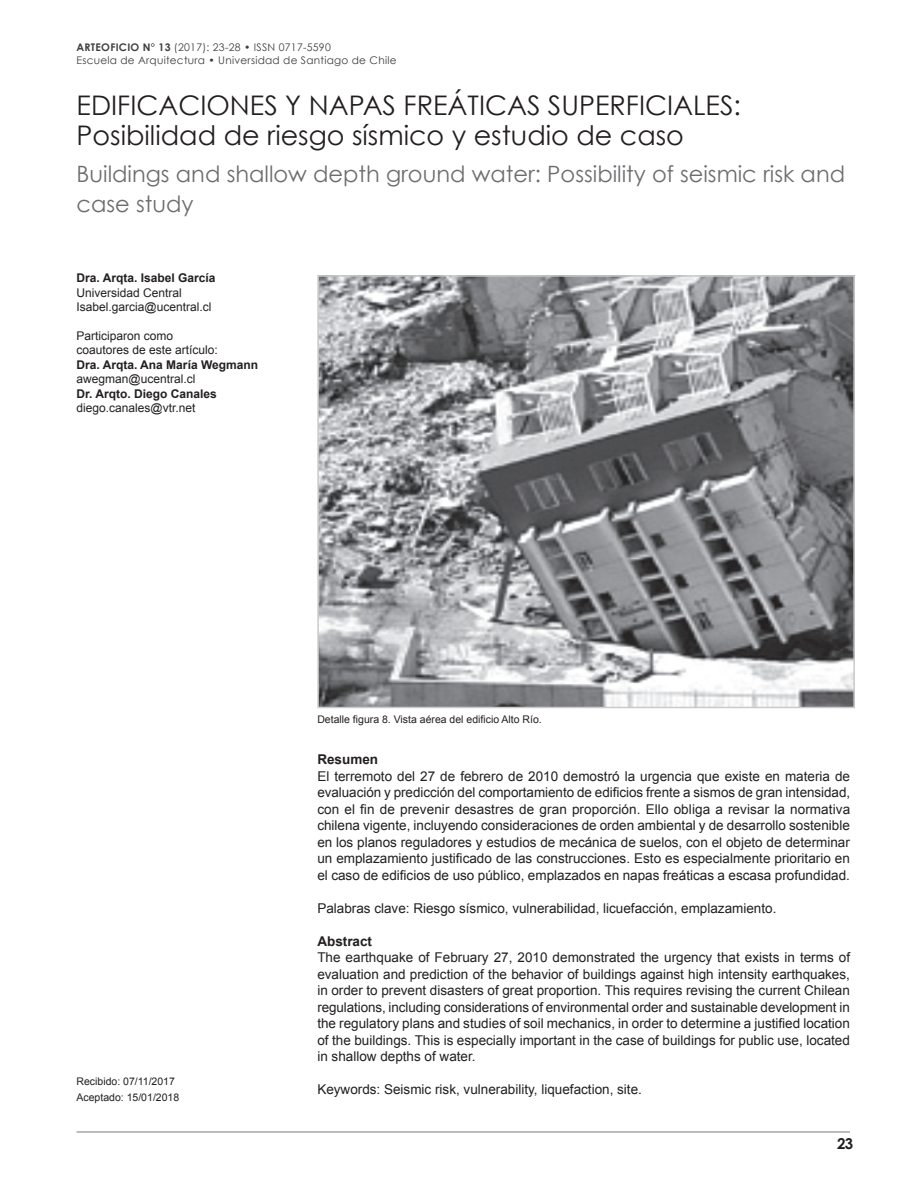
<style>
.page{position:relative;width:918px;height:1188px;background:#fff}
.page>*{position:absolute;margin:0;border:0;box-sizing:border-box;transform-origin:0 0}
.titulo{font:27px "Century Gothic";color:#231f20}
.titulo_ingles{font:22.5px/30px "Century Gothic";color:#6c6d70}
.t1{font:700 15px "Century Gothic";color:#231f20}
.contenidos{font:13.5px/16.5px "Arial";color:#231f20;text-align:justify}
.sub_titulo{font:700 13.5px "Arial";color:#231f20}
.autor{font:12px "Arial";color:#231f20}
.autor-2{font:700 12px "Arial";color:#231f20}
.t2{font:10.5px "Century Gothic";letter-spacing:.025em;color:#3e3e3f}
.pie_de_foto{font:10.5px "Arial";color:#231f20}
.contenidos-2{font:10.5px "Arial";color:#231f20}
.s1{font-weight:700}
</style>
<div class="page">
<hr style="left:77px;top:1132px;width:773px;height:1px;background:#231f20">
<img style="left:320px;top:278px;width:532px;height:427px">
<div style="left:317px;top:275px;width:538px;height:433px;border:2px solid #c9cacc"></div>
<p class="t2" style="left:77px;top:41px;width:256px"><span class="s1">ARTEOFICIO N° 13</span> (2017): 23-28 • ISSN 0717-5590</p>
<p class="t2" style="left:77px;top:53px;width:322px">Escuela de Arquitectura • Universidad de Santiago de Chile</p>
<p class="titulo" style="left:77px;top:89px;width:666px">EDIFICACIONES Y NAPAS FREÁTICAS SUPERFICIALES:</p>
<p class="titulo" style="left:77px;top:119px;width:609px">Posibilidad de riesgo sísmico y estudio de caso</p>
<p class="titulo_ingles" style="left:77px;top:159px;width:770px">Buildings and shallow depth ground water: Possibility of seismic risk and case study</p>
<p class="autor-2" style="left:77px;top:270px;width:140px">Dra. Arqta. Isabel García</p>
<p class="autor" style="left:77px;top:285px;width:107px">Universidad Central</p>
<p class="autor" style="left:77px;top:299px;width:136px">Isabel.garcia@ucentral.cl</p>
<p class="autor" style="left:77px;top:328px;width:98px">Participaron como</p>
<p class="autor" style="left:77px;top:342px;width:143px">coautores de este artículo:</p>
<p class="autor-2" style="left:77px;top:357px;width:183px">Dra. Arqta. Ana María Wegmann</p>
<p class="autor" style="left:77px;top:371px;width:120px">awegman@ucentral.cl</p>
<p class="autor-2" style="left:77px;top:385px;width:142px">Dr. Arqto. Diego Canales</p>
<p class="autor" style="left:77px;top:400px;width:120px">diego.canales@vtr.net</p>
<p class="contenidos-2" style="left:77px;top:1074px;width:100px">Recibido: 07/11/2017</p>
<p class="contenidos-2" style="left:77px;top:1091px;width:104px">Aceptado: 15/01/2018</p>
<p class="pie_de_foto" style="left:317px;top:713px;width:226px">Detalle figura 8. Vista aérea del edificio Alto Río.</p>
<p class="sub_titulo" style="left:317px;top:751px;width:62px">Resumen</p>
<p class="contenidos" style="left:317px;top:768px;width:534px">El terremoto del 27 de febrero de 2010 demostró la urgencia que existe en materia de evaluación y predicción del comportamiento de edificios frente a sismos de gran intensidad, con el fin de prevenir desastres de gran proporción. Ello obliga a revisar la normativa chilena vigente, incluyendo consideraciones de orden ambiental y de desarrollo sostenible en los planos reguladores y estudios de mecánica de suelos, con el objeto de determinar un emplazamiento justificado de las construcciones. Esto es especialmente prioritario en el caso de edificios de uso público, emplazados en napas freáticas a escasa profundidad.</p>
<p class="contenidos" style="left:317px;top:900px;width:461px">Palabras clave: Riesgo sísmico, vulnerabilidad, licuefacción, emplazamiento.</p>
<p class="sub_titulo" style="left:317px;top:932px;width:56px">Abstract</p>
<p class="contenidos" style="left:317px;top:949px;width:534px">The earthquake of February 27, 2010 demonstrated the urgency that exists in terms of evaluation and prediction of the behavior of buildings against high intensity earthquakes, in order to prevent disasters of great proportion. This requires revising the current Chilean regulations, including considerations of environmental order and sustainable development in the regulatory plans and studies of soil mechanics, in order to determine a justified location of the buildings. This is especially important in the case of buildings for public use, located in shallow depths of water.</p>
<p class="contenidos" style="left:317px;top:1081px;width:326px">Keywords: Seismic risk, vulnerability, liquefaction, site.</p>
<p class="t1" style="left:837px;top:1134px;width:18px">23</p>
</div>
